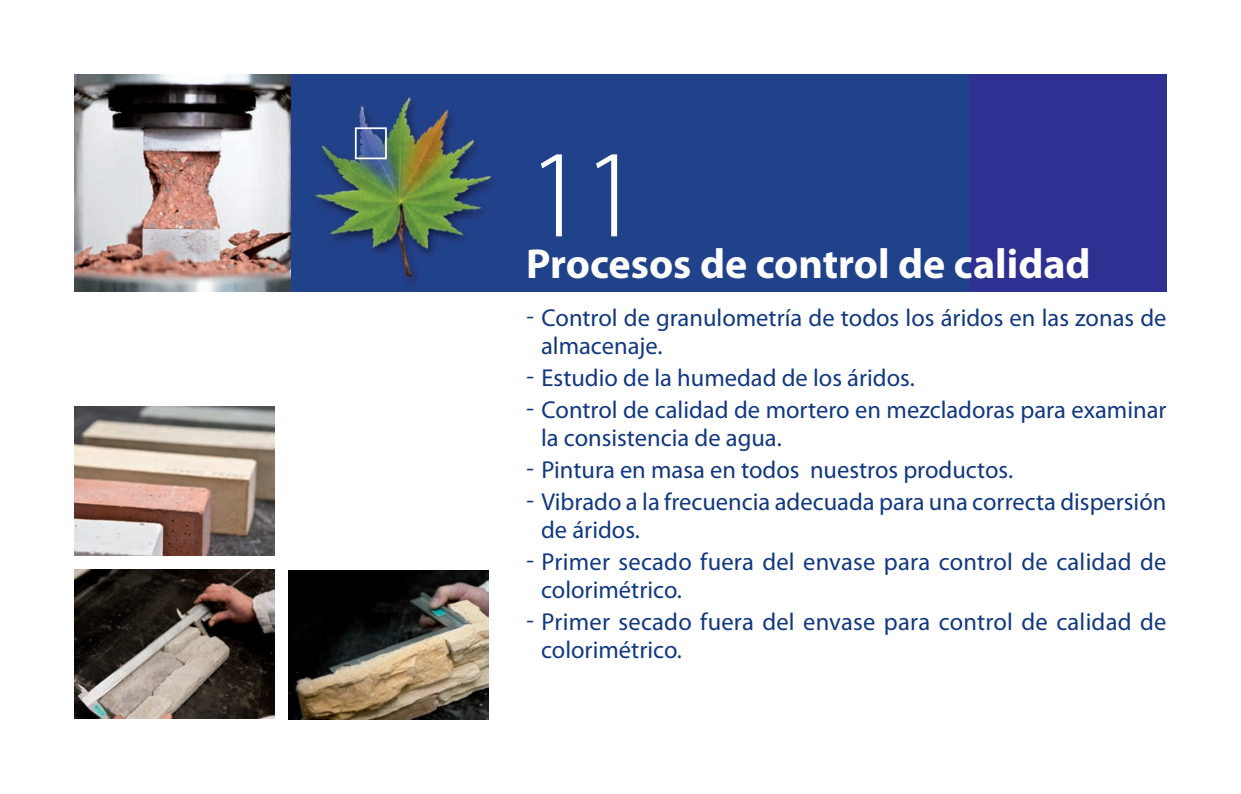
<style>
.page{position:relative;width:1241px;height:794px;background:#fff}
.page>*{position:absolute;margin:0;border:0;box-sizing:border-box;transform-origin:0 0}
.t1{font:300 126px "Myriad Pro";color:#fff}
.t2{font:700 42px "Myriad Pro";color:#fff}
.t3{font:24.5px/28px "Myriad Pro";color:#113880}
</style>
<div class="page">
<img style="left:74px;top:74px;width:895px;height:217px">
<div style="left:969px;top:74px;width:197px;height:217px;background:#2e3092"></div>
<div style="left:355px;top:127px;width:32px;height:32px;border:2px solid #fff"></div>
<img style="left:74px;top:569px;width:200px;height:149px">
<img style="left:288px;top:571px;width:200px;height:148px">
<img style="left:74px;top:407px;width:200px;height:148px">
<p class="t1" style="left:526px;top:147px;width:118px">11</p>
<p class="t2" style="left:526px;top:248px;width:566px">Procesos de control de calidad</p>
<p class="t3" style="left:541px;top:306px;width:627px;text-indent:-15px">- Control de granulometría de todos los áridos en las zonas de almacenaje.</p>
<p class="t3" style="left:526px;top:366px;width:390px">- Estudio de la humedad de los áridos.</p>
<p class="t3" style="left:541px;top:398px;width:627px;text-indent:-15px">- Control de calidad de mortero en mezcladoras para examinar la consistencia de agua.</p>
<p class="t3" style="left:526px;top:458px;width:488px">- Pintura en masa en todos nuestros productos.</p>
<p class="t3" style="left:541px;top:490px;width:626px;text-indent:-15px">- Vibrado a la frecuencia adecuada para una correcta dispersión de áridos.</p>
<p class="t3" style="left:541px;top:550px;width:626px;text-indent:-15px">- Primer secado fuera del envase para control de calidad de colorimétrico.</p>
<p class="t3" style="left:541px;top:610px;width:626px;text-indent:-15px">- Primer secado fuera del envase para control de calidad de colorimétrico.</p>
</div>
